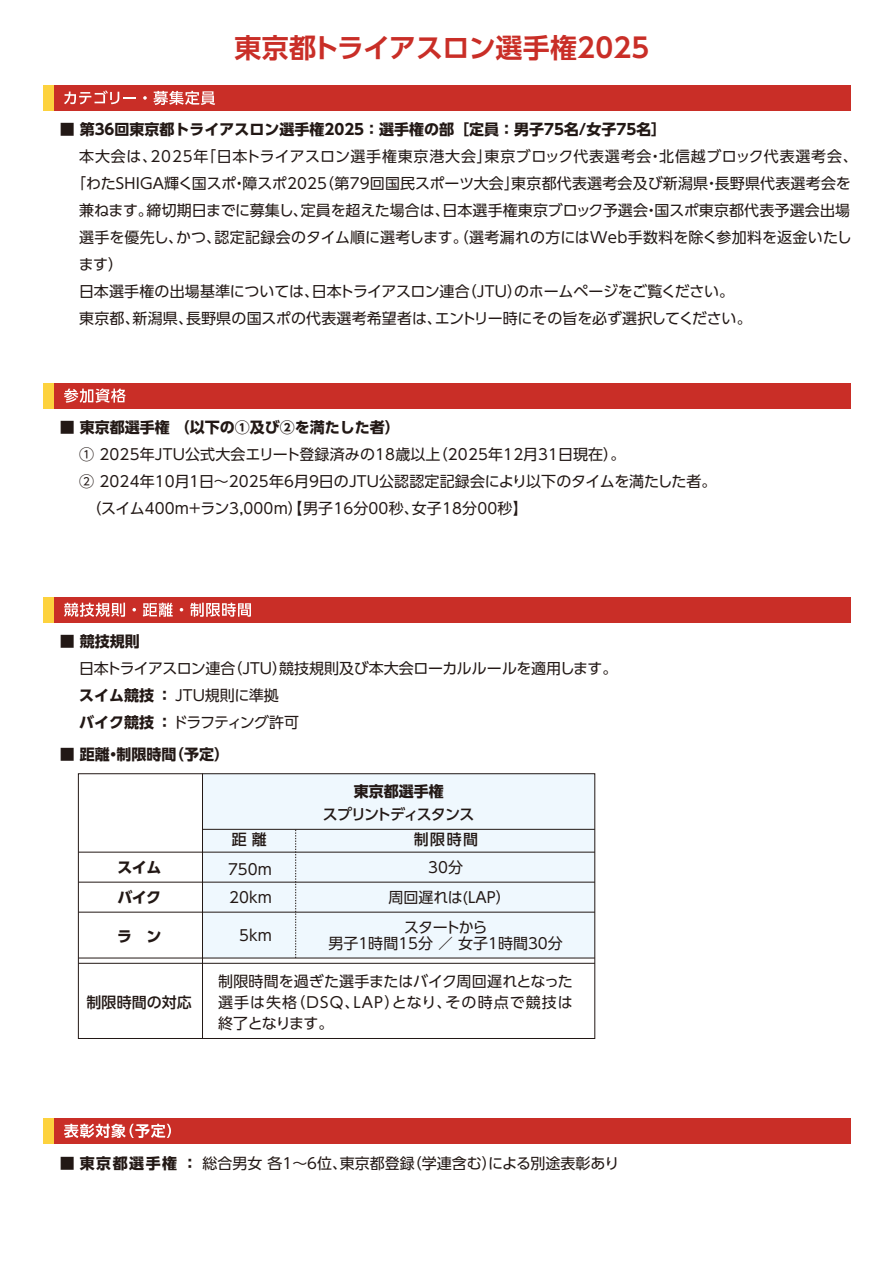
<style>
.page{position:relative;width:893px;height:1263px;background:#fff}
.page>*{position:absolute;margin:0;border:0;box-sizing:border-box;transform-origin:0 0}
.t1{font:700 27px "UD Shin Go Pro De";color:#c92e27}
.t2{font:15px/27px "UD Shin Go Pro";color:#221815}
.t3{font:700 15px/30px "UD Shin Go Pro";color:#221815}
.t4{font:15px/27px "UD Shin Go Pro";letter-spacing:-.025em;color:#221815}
.t5{font:15px "UD Shin Go Pro";letter-spacing:.055em;color:#221815}
.t6{font:500 15px "UD Shin Go Pro";letter-spacing:-.08em;color:#221815}
.t7{font:500 15px "UD Shin Go Pro";color:#221815}
.t8{font:500 15px "UD Shin Go Pro";letter-spacing:-.035em;color:#221815}
.s1{font-weight:700}
</style>
<div class="page">
<div style="left:43px;top:85px;width:808px;height:25px;background:#c92e27"></div>
<div style="left:43px;top:85px;width:10px;height:25px;background:#fdd23e"></div>
<svg style="left:64px;top:90px;width:72px;height:14px"></svg>
<svg style="left:143px;top:96px;width:4px;height:4px"></svg>
<svg style="left:153px;top:91px;width:62px;height:14px"></svg>
<div style="left:43px;top:383px;width:808px;height:25px;background:#c92e27"></div>
<div style="left:43px;top:383px;width:10px;height:25px;background:#fdd23e"></div>
<svg style="left:64px;top:388px;width:62px;height:15px"></svg>
<div style="left:202px;top:774px;width:393px;height:184px;background:#eff8fe"></div>
<div style="left:78px;top:773px;width:517px;height:266px;border:1px solid #221815"></div>
<hr style="left:79px;top:852px;width:516px;height:1px;background:#221815">
<hr style="left:79px;top:882px;width:516px;height:1px;background:#221815">
<hr style="left:79px;top:912px;width:516px;height:1px;background:#221815">
<hr style="left:79px;top:958px;width:516px;height:1px;background:#221815">
<hr style="left:202px;top:773px;width:1px;height:266px;background:#221815">
<hr style="left:79px;top:963px;width:516px;height:1px;background:#221815">
<hr style="left:202px;top:829px;width:393px;height:1px;background:#221815">
<svg style="left:295px;top:830px;width:1px;height:128px"></svg>
<div style="left:43px;top:597px;width:808px;height:25px;background:#c92e27"></div>
<div style="left:43px;top:597px;width:10px;height:25px;background:#fdd23e"></div>
<svg style="left:64px;top:603px;width:61px;height:14px"></svg>
<svg style="left:132px;top:608px;width:4px;height:3px"></svg>
<svg style="left:143px;top:603px;width:30px;height:14px"></svg>
<svg style="left:190px;top:603px;width:61px;height:14px"></svg>
<div style="left:43px;top:1118px;width:808px;height:25px;background:#c92e27"></div>
<div style="left:43px;top:1118px;width:10px;height:25px;background:#fdd23e"></div>
<svg style="left:64px;top:1124px;width:107px;height:14px"></svg>
<h1 class="t1" style="left:234px;top:25px;width:416px">東京都トライアスロン選手権2025</h1>
<p class="t3" style="left:60px;top:114px;width:608px">■ 第36回東京都トライアスロン選手権2025：選手権の部［定員：男子75名/女子75名］</p>
<p class="t5" style="left:79px;top:144px;width:780px">本大会は、2025年「日本トライアスロン選手権東京港大会」東京ブロック代表選考会・北信越ブロック代表選考会、</p>
<p class="t2" style="left:71px;top:169px;width:781px">「わたSHIGA輝く国スポ・障スポ2025（第79回国民スポーツ大会」東京都代表選考会及び新潟県・長野県代表選考会を</p>
<p class="t2" style="left:79px;top:196px;width:772px">兼ねます。締切期日までに募集し、定員を超えた場合は、日本選手権東京ブロック予選会・国スポ東京都代表予選会出場</p>
<p class="t2" style="left:79px;top:223px;width:774px">選手を優先し、かつ、認定記録会のタイム順に選考します。（選考漏れの方にはWeb手数料を除く参加料を返金いたし</p>
<p class="t2" style="left:79px;top:250px;width:46px">ます）</p>
<p class="t2" style="left:79px;top:277px;width:657px">日本選手権の出場基準については、日本トライアスロン連合（JTU）のホームページをご覧ください。</p>
<p class="t2" style="left:79px;top:304px;width:674px">東京都、新潟県、長野県の国スポの代表選考希望者は、エントリー時にその旨を必ず選択してください。</p>
<p class="t3" style="left:60px;top:412px;width:341px">■ 東京都選手権（以下の①及び②を満たした者）</p>
<p class="t2" style="left:79px;top:440px;width:639px">① 2025年JTU公式大会エリート登録済みの18歳以上（2025年12月31日現在）。<br>② 2024年10月１日～2025年6月9日のJTU公認認定記録会により以下のタイムを満たした者。　（スイム400m+ラン3,000m）【男子16分00秒、女子18分00秒】</p>
<p class="t3" style="left:60px;top:626px;width:81px">■ 競技規則</p>
<p class="t4" style="left:79px;top:655px;width:540px">日本トライアスロン連合（JTU）競技規則及び本大会ローカルルールを適用します。<span class="s1">スイム競技：</span> JTU規則に準拠<br><span class="s1">バイク競技：</span> ドラフティング許可</p>
<p class="t3" style="left:60px;top:739px;width:171px">■ 距離・制限時間（予定）</p>
<p class="t3" style="left:354px;top:775px;width:91px">東京都選手権</p>
<p class="t6" style="left:323px;top:802px;width:153px">スプリントディスタンス</p>
<p class="t3" style="left:117px;top:852px;width:45px">スイムバイク</p>
<p class="t3" style="left:117px;top:921px;width:46px">ラ　ン</p>
<p class="t7" style="left:87px;top:990px;width:107px">制限時間の対応</p>
<p class="t8" style="left:232px;top:827px;width:36px">距 離</p>
<p class="t8" style="left:414px;top:827px;width:66px">制限時間</p>
<p class="t2" style="left:228px;top:854px;width:45px;line-height:28.5px">750m<br>20km</p>
<p class="t2" style="left:239px;top:921px;width:34px">5km</p>
<p class="t2" style="left:388px;top:852px;width:124px;line-height:30px;text-align:center">30分<br>周回遅れは(LAP）スタートから</p>
<p class="t2" style="left:328px;top:930px;width:236px">男子1時間15分 ／ 女子1時間30分</p>
<p class="t2" style="left:218px;top:970px;width:356px;line-height:21px;text-align:justify">制限時間を過ぎた選手またはバイク周回遅れとなった選手は失格（DSQ、LAP）となり、その時点で競技は終了となります。</p>
<p class="t2" style="left:60px;top:1149px;width:561px"><span class="s1">■ 東京都選手権：</span> 総合男女 各1～6位、東京都登録（学連含む）による別途表彰あり</p>
</div>
